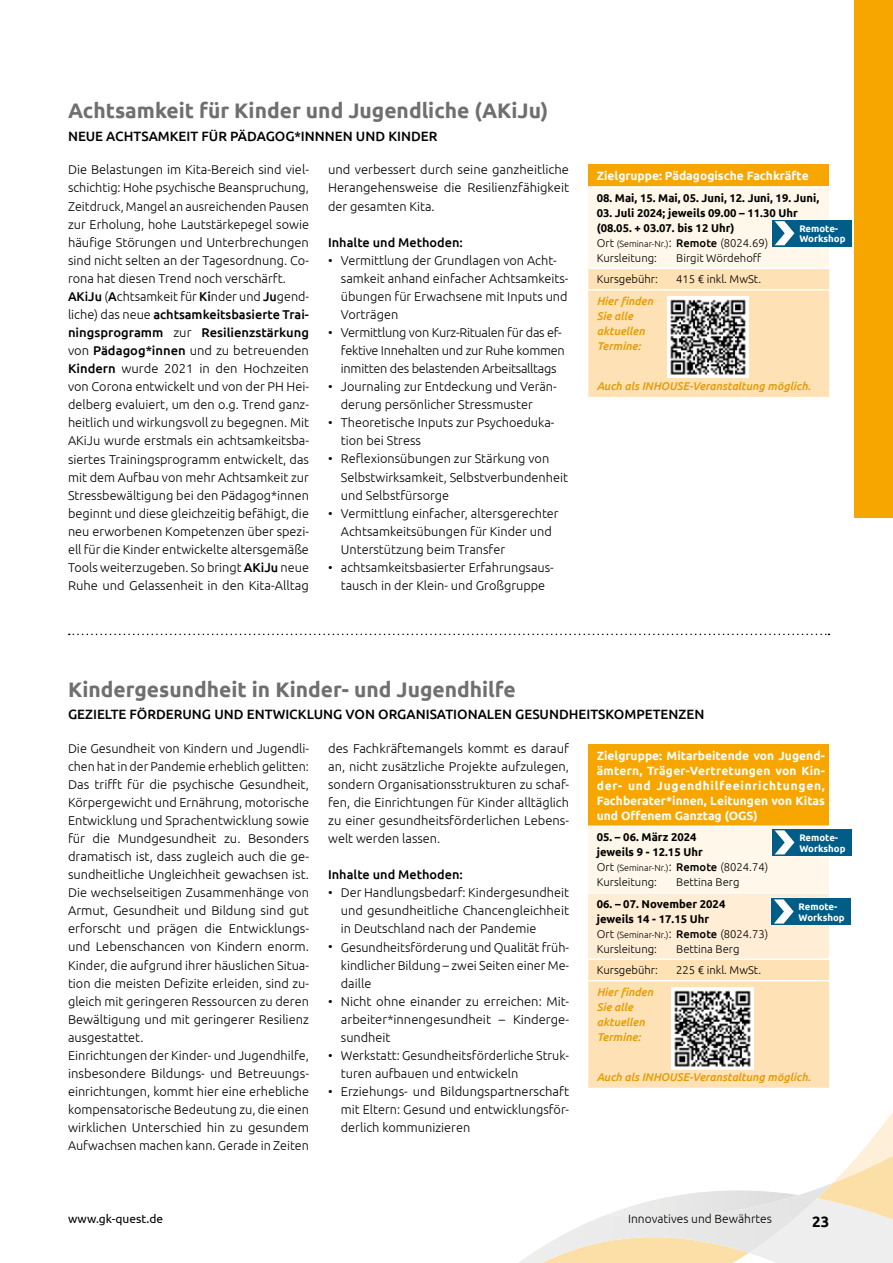
<style>
.page{position:relative;width:893px;height:1263px;background:#fff}
.page>*{position:absolute;margin:0;border:0;box-sizing:border-box;transform-origin:0 0}
.t1{font:700 21px "Ubuntu";color:#706f6f}
.t2{font:700 15px "Ubuntu";color:#000}
.t3{font:500 13.5px "Ubuntu";color:#000}
.t4{font:300 12.75px/18px "Ubuntu";color:#000}
.t5{font:300 12.75px/18px "Ubuntu";letter-spacing:-.02em;color:#000}
.t6{font:500 12.75px "Ubuntu";color:#000}
.t7{font:700 12px/15px "Ubuntu";color:#fff;text-align:justify}
.t8{font:300 12px "Ubuntu";color:#000}
.t9{font:12px "Ubuntu";color:#000}
.t10{font:700 11.25px/15px "Ubuntu";color:#000}
.t11{font:italic 500 11.25px/15px "Ubuntu";color:#e49b00}
.t12{font:300 11.25px "Ubuntu";color:#000}
.t13{font:700 9.6px/10.8px "Ubuntu";color:#fff}
.t14{font:300 9px "Ubuntu";color:#000}
.s1{font-weight:500}
.s2{font-size:11.25px}
.s3{font-size:12px}
.s4{font-weight:500;font-size:11.25px}
</style>
<div class="page">
<div style="left:855px;top:0;width:38px;height:518px;background:#f7a600"></div>
<div style="left:588px;top:744px;width:241px;height:82px;background:#f7a600"></div>
<div style="left:588px;top:826px;width:241px;height:67px;background:#fff7ea"></div>
<div style="left:588px;top:893px;width:241px;height:66px;background:#ffeed5"></div>
<svg style="left:519px;top:960px;width:374px;height:303px"></svg>
<hr style="left:588px;top:825px;width:241px;height:2px;background:#fff">
<hr style="left:588px;top:892px;width:241px;height:1px;background:#fff">
<hr style="left:588px;top:958px;width:241px;height:2px;background:#fff">
<hr style="left:588px;top:980px;width:241px;height:1px;background:#fff">
<div style="left:588px;top:165px;width:241px;height:22px;background:#f7a600"></div>
<div style="left:588px;top:187px;width:241px;height:81px;background:#fff7ea"></div>
<div style="left:588px;top:269px;width:241px;height:128px;background:#fee1b4"></div>
<hr style="left:588px;top:186px;width:241px;height:2px;background:#fff">
<hr style="left:588px;top:289px;width:241px;height:2px;background:#fff">
<div style="left:772px;top:829px;width:79px;height:27px;background:#005d87"></div>
<svg style="left:775px;top:830px;width:19px;height:24px"></svg>
<img style="left:668px;top:297px;width:81px;height:81px">
<svg style="left:69px;top:634px;width:760px;height:1px"></svg>
<img style="left:672px;top:988px;width:81px;height:81px">
<div style="left:772px;top:220px;width:79px;height:27px;background:#005d87"></div>
<svg style="left:775px;top:221px;width:19px;height:24px"></svg>
<div style="left:771px;top:898px;width:79px;height:27px;background:#005d87"></div>
<svg style="left:774px;top:899px;width:20px;height:24px"></svg>
<h1 class="t1" style="left:68px;top:98px;width:482px">Achtsamkeit für Kinder und Jugendliche (AKiJu)</h1>
<p class="t3" style="left:68px;top:128px;width:371px">NEUE ACHTSAMKEIT FÜR PÄDAGOG*INNNEN UND KINDER</p>
<p class="t4" style="left:68px;top:160px;width:242px">Die Belastungen im Kita-Bereich sind viel&shy;schichtig: Hohe psychische Beanspruchung, Zeitdruck, Mangel an ausreichenden Pausen zur Erholung, hohe Lautstärkepegel sowie häufige Störungen und Unterbrechungen sind nicht selten an der Tagesordnung. Co&shy;rona hat diesen Trend noch verschärft.<br><span class="s1">AKiJu</span> (<span class="s1">A</span>chtsamkeit für <span class="s1">Ki</span>nder und <span class="s1">Ju</span>gend&shy;liche) das neue <span class="s1">achtsamkeitsbasierte Trai&shy;ningsprogramm</span> zur <span class="s1">Resilienzstärkung </span>von <span class="s1">Pädagog*innen</span> und zu betreuenden <span class="s1">Kindern</span> wurde 2021 in den Hochzeiten von Corona entwickelt und von der PH Hei&shy;delberg evaluiert, um den o.g. Trend ganz&shy;heitlich und wirkungsvoll zu begegnen. Mit AKiJu wurde erstmals ein achtsamkeitsba&shy;siertes Trainingsprogramm entwickelt, das mit dem Aufbau von mehr Achtsamkeit zur Stressbewältigung bei den Pädagog*innen beginnt und diese gleichzeitig befähigt, die neu erworbenen Kompetenzen über spezi&shy;ell für die Kinder entwickelte altersgemäße Tools weiterzugeben. So bringt <span class="s1">AKiJu</span> neue Ruhe und Gelassenheit in den Kita-Alltag</p>
<p class="t4" style="left:328px;top:160px;width:242px;text-align:justify">und verbessert durch seine ganzheitliche Herangehensweise die Resilienzfähigkeit der gesamten Kita.</p>
<p class="t6" style="left:328px;top:234px;width:136px">Inhalte und Methoden:</p>
<p class="t4" style="left:341px;top:251px;width:229px;text-indent:-13px">• Vermittlung der Grundlagen von Acht&shy;samkeit anhand einfacher Achtsamkeits&shy;übungen für Erwachsene mit Inputs und<br>Vorträgen</p>
<p class="t5" style="left:341px;top:323px;width:225px;text-indent:-13px">• Vermittlung von Kurz-Ritualen für das ef&shy;fektive Innehalten und zur Ruhe kommen inmitten des belastenden Arbeitsalltags</p>
<p class="t4" style="left:341px;top:377px;width:217px;text-indent:-13px">• Journaling zur Entdeckung und Verän&shy;derung persönlicher Stressmuster</p>
<p class="t4" style="left:341px;top:413px;width:215px;text-indent:-13px">• Theoretische Inputs zur Psychoeduka&shy;tion bei Stress</p>
<p class="t4" style="left:341px;top:450px;width:229px;text-indent:-13px">• Reflexionsübungen zur Stärkung von<br>Selbstwirksamkeit, Selbstverbundenheit und Selbstfürsorge</p>
<p class="t4" style="left:341px;top:504px;width:219px;text-indent:-13px">• Vermittlung einfacher, altersgerechter<br>Achtsamkeitsübungen für Kinder und<br>Unterstützung beim Transfer</p>
<p class="t4" style="left:328px;top:558px;width:227px;text-align:center">• achtsamkeitsbasierter Erfahrungsaus&shy;tausch in der Klein- und Großgruppe</p>
<p class="t7" style="left:597px;top:169px;width:213px">Zielgruppe: Pädagogische Fachkräfte</p>
<p class="t10" style="left:597px;top:190px;width:224px">08. Mai, 15. Mai, 05. Juni, 12. Juni, 19. Juni,</p>
<p class="t10" style="left:597px;top:205px;width:203px">03. Juli 2024; jeweils 09.00 – 11.30 Uhr (08.05. + 03.07. bis 12 Uhr)</p>
<p class="t14" style="left:597px;top:238px;width:173px"><span class="s2">Ort</span> (Seminar-Nr.)<span class="s3">:</span> <span class="s4">Remote</span> <span class="s2">(8024.69)</span></p>
<p class="t12" style="left:597px;top:251px;width:62px">Kursleitung:</p>
<p class="t12" style="left:676px;top:251px;width:87px">Birgit Wördehoff</p>
<p class="t12" style="left:597px;top:273px;width:63px">Kursgebühr:</p>
<p class="t12" style="left:676px;top:273px;width:86px">415 € inkl. MwSt.</p>
<p class="t11" style="left:597px;top:293px;width:58px">Hier finden<br>Sie alle aktuellen<br>Termine:</p>
<p class="t11" style="left:597px;top:379px;width:215px">Auch als INHOUSE-Veranstaltung möglich.</p>
<p class="t13" style="left:799px;top:223px;width:48px">Remote-<br>Workshop</p>
<h1 class="t1" style="left:68px;top:676px;width:449px">Kindergesundheit in Kinder- und Jugendhilfe</h1>
<p class="t3" style="left:68px;top:706px;width:638px">GEZIELTE FÖRDERUNG UND ENTWICKLUNG VON ORGANISATIONALEN GESUNDHEITSKOMPETENZEN</p>
<p class="t4" style="left:68px;top:739px;width:242px">Die Gesundheit von Kindern und Jugendli&shy;chen hat in der Pandemie erheblich gelitten:<br>Das trifft für die psychische Gesundheit, Körpergewicht und Ernährung, motorische Entwicklung und Sprachentwicklung sowie für die Mundgesundheit zu. Besonders dramatisch ist, dass zugleich auch die ge&shy;sundheitliche Ungleichheit gewachsen ist.<br>Die wechselseitigen Zusammenhänge von Armut, Gesundheit und Bildung sind gut erforscht und prägen die Entwicklungs&shy;und Lebenschancen von Kindern enorm.<br>Kinder, die aufgrund ihrer häuslichen Situa&shy;tion die meisten Defizite erleiden, sind zu&shy;gleich mit geringeren Ressourcen zu deren Bewältigung und mit geringerer Resilienz ausgestattet.<br>Einrichtungen der Kinder- und Jugendhilfe, insbesondere Bildungs- und Betreuungs&shy;einrichtungen, kommt hier eine erhebliche kompensatorische Bedeutung zu, die einen wirklichen Unterschied hin zu gesundem Aufwachsen machen kann. Gerade in Zeiten</p>
<p class="t4" style="left:328px;top:739px;width:242px;text-align:justify">des Fachkräftemangels kommt es darauf an, nicht zusätzliche Projekte aufzulegen, sondern Organisationsstrukturen zu schaf&shy;fen, die Einrichtungen für Kinder alltäglich zu einer gesundheitsförderlichen Lebens&shy;welt werden lassen.</p>
<p class="t6" style="left:328px;top:867px;width:136px">Inhalte und Methoden:</p>
<p class="t4" style="left:341px;top:883px;width:230px;text-align:justify;text-indent:-13px">• Der Handlungsbedarf: Kindergesundheit und gesundheitliche Chancengleichheit in Deutschland nach der Pandemie</p>
<p class="t4" style="left:341px;top:938px;width:230px;text-align:justify;text-indent:-13px">• Gesundheitsförderung und Qualität früh&shy;kindlicher Bildung – zwei Seiten einer Me&shy;daille</p>
<p class="t4" style="left:341px;top:992px;width:230px;text-align:justify;text-indent:-13px">• Nicht ohne einander zu erreichen: Mit&shy;arbeiter*innengesundheit – Kinderge&shy;sundheit</p>
<p class="t4" style="left:341px;top:1046px;width:230px;text-indent:-13px">• Werkstatt: Gesundheitsförderliche Struk&shy;turen aufbauen und entwickeln</p>
<p class="t4" style="left:341px;top:1082px;width:230px;text-align:justify;text-indent:-13px">• Erziehungs- und Bildungspartnerschaft mit Eltern: Gesund und entwicklungsför&shy;derlich kommunizieren</p>
<p class="t7" style="left:597px;top:748px;width:230px">Zielgruppe: Mitarbeitende von Jugend&shy;ämtern, Träger-Vertretungen von Kin&shy;der- und Jugendhilfeeinrichtungen, Fachberater*innen, Leitungen von Kitas und Offenem Ganztag (OGS)</p>
<p class="t10" style="left:597px;top:830px;width:108px">05. – 06. März 2024 jeweils 9 - 12.15 Uhr</p>
<p class="t14" style="left:597px;top:863px;width:173px"><span class="s2">Ort</span> (Seminar-Nr.)<span class="s3">:</span> <span class="s4">Remote</span> <span class="s2">(8024.74)</span></p>
<p class="t12" style="left:597px;top:875px;width:62px">Kursleitung:</p>
<p class="t12" style="left:676px;top:875px;width:65px">Bettina Berg</p>
<p class="t10" style="left:597px;top:896px;width:130px">06. – 07. November 2024 jeweils 14 - 17.15 Uhr</p>
<p class="t14" style="left:597px;top:929px;width:173px"><span class="s2">Ort</span> (Seminar-Nr.)<span class="s3">:</span> <span class="s4">Remote</span> <span class="s2">(8024.73)</span></p>
<p class="t12" style="left:597px;top:942px;width:62px">Kursleitung:</p>
<p class="t12" style="left:676px;top:942px;width:65px">Bettina Berg</p>
<p class="t12" style="left:597px;top:963px;width:63px">Kursgebühr:</p>
<p class="t12" style="left:676px;top:963px;width:86px">225 € inkl. MwSt.</p>
<p class="t11" style="left:597px;top:984px;width:58px">Hier finden<br>Sie alle aktuellen<br>Termine:</p>
<p class="t11" style="left:597px;top:1069px;width:215px">Auch als INHOUSE-Veranstaltung möglich.</p>
<p class="t13" style="left:799px;top:832px;width:48px">Remote-<br>Workshop</p>
<p class="t13" style="left:799px;top:901px;width:48px">Remote-<br>Workshop</p>
<p class="t9" style="left:68px;top:1211px;width:97px">www.gk-quest.de</p>
<p class="t8" style="left:628px;top:1211px;width:145px">Innovatives und Bewährtes</p>
<p class="t2" style="left:812px;top:1212px;width:19px">23</p>
</div>
